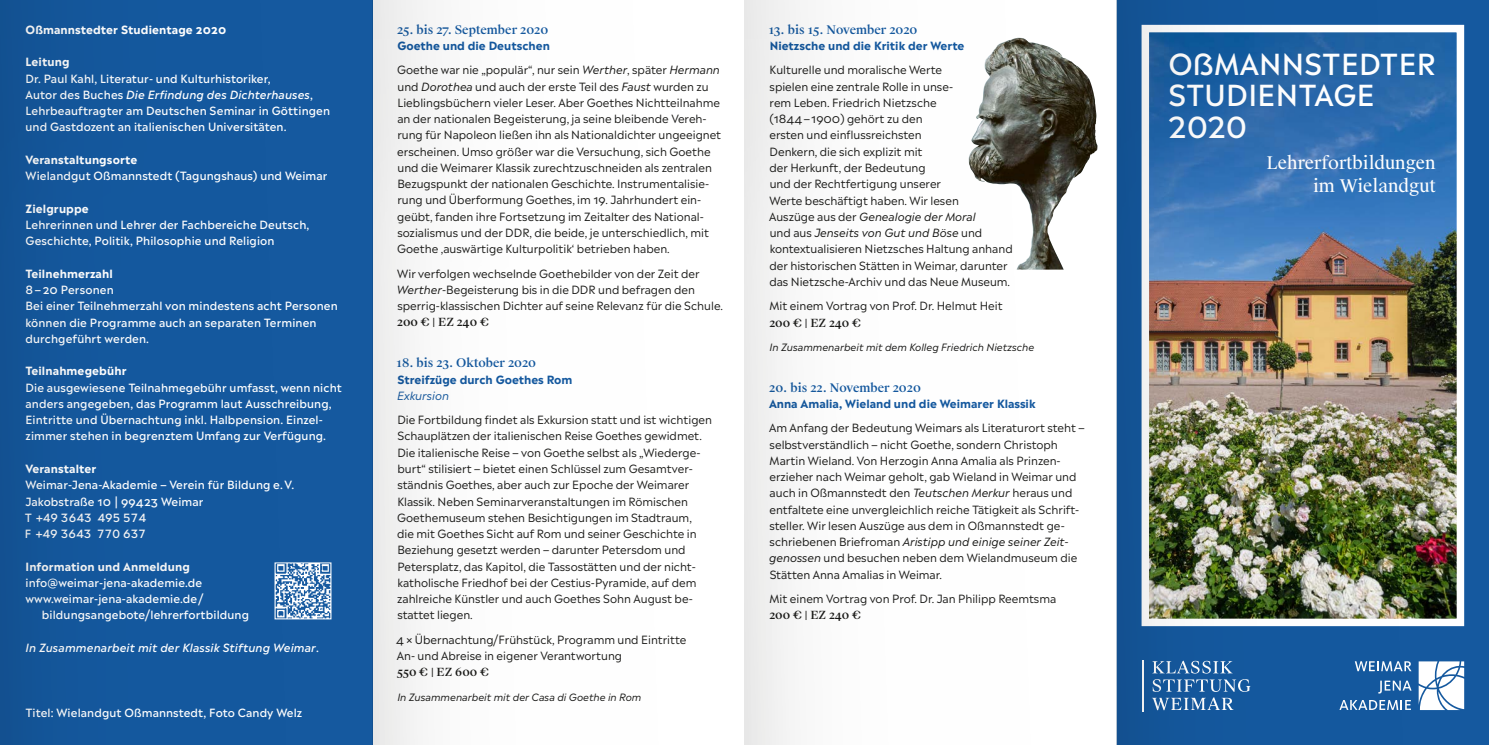
<style>
.page{position:relative;width:1489px;height:745px;background:#fff}
.page>*{position:absolute;margin:0;border:0;box-sizing:border-box;transform-origin:0 0}
.t1{font:500 28.75px/31.2px "Madera";letter-spacing:.01em;color:#fff}
.t2{font:17.5px/22.5px "Suisse Works";color:#fff;text-align:right}
.t3{font:500 11.88px "Suisse Works";color:#15599f}
.t4{font:11.25px/16.2px "Madera";color:#1a1a18}
.t5{font:500 11.25px/16.2px "Madera";letter-spacing:.01em;color:#fff}
.t6{font:700 11.25px "Madera";letter-spacing:.01em;color:#fff}
.t7{font:700 11.25px "Madera";color:#15599f}
.t8{font:italic 500 11.25px "Madera";letter-spacing:.01em;color:#fff}
.t9{font:500 11.25px "Suisse Works";color:#1a1a18}
.t10{font:500 11.25px/16.2px "Madera";letter-spacing:.01em;color:#f6f6f6}
.t11{font:700 11.25px "Madera";letter-spacing:.01em;color:#f6f6f6}
.t12{font:italic 11.25px "Madera";color:#15599f}
.t13{font:italic 10px "Madera";color:#1a1a18}
.s1{font-style:italic}
.s2{font-style:normal}
.s3{font-weight:700;color:#15599f}
</style>
<div class="page">
<div style="left:0;top:0;width:383px;height:744px;background:#14589e"></div>
<div style="left:362px;top:0;width:393px;height:744px;background:#1a1a18;opacity:.1"></div>
<div style="left:734px;top:0;width:393px;height:744px;background:#1a1a18;opacity:.1"></div>
<div style="left:1106px;top:0;width:382px;height:744px;background:#1a1a18;opacity:.1"></div>
<p class="t6" style="left:26px;top:20px;width:202px">Oßmannstedter Studientage 2020</p>
<p class="t6" style="left:26px;top:52px;width:46px">Leitung</p>
<p class="t5" style="left:26px;top:69px;width:306px">Dr. Paul Kahl, Literatur- und Kulturhistoriker,<br>Autor des Buches <span class="s1">Die Erfindung des Dichterhauses</span>, Lehrbeauftragter am Deutschen Seminar in Göttingen und Gastdozent an italienischen Universitäten.</p>
<p class="t6" style="left:26px;top:150px;width:113px">Veranstaltungsorte</p>
<p class="t5" style="left:26px;top:166px;width:303px">Wielandgut Oßmannstedt (Tagungshaus) und Weimar</p>
<p class="t6" style="left:26px;top:198px;width:65px">Zielgruppe</p>
<p class="t5" style="left:26px;top:215px;width:285px">Lehrerinnen und Lehrer der Fachbereiche Deutsch,<br>Geschichte, Politik, Philosophie und Religion</p>
<p class="t6" style="left:26px;top:263px;width:89px">Teilnehmerzahl</p>
<p class="t5" style="left:26px;top:280px;width:314px">8 – 20 Personen<br>Bei einer Teilnehmerzahl von mindestens acht Personen können die Programme auch an separaten Terminen durchgeführt werden.</p>
<p class="t6" style="left:26px;top:361px;width:103px">Teilnahmegebühr</p>
<p class="t5" style="left:26px;top:377px;width:318px">Die ausgewiesene Teilnahmegebühr umfasst, wenn nicht anders angegeben, das Programm laut Ausschreibung, Eintritte und Übernachtung inkl. Halbpension. Einzel&shy;zimmer stehen in begrenztem Umfang zur Verfügung.</p>
<p class="t6" style="left:26px;top:458px;width:72px">Veranstalter</p>
<p class="t5" style="left:26px;top:475px;width:270px">Weimar-Jena-Akademie – Verein für Bildung e.V.<br>Jakobstraße 10 | 99423 Weimar</p>
<p class="t10" style="left:25px;top:507px;width:123px">T +49 3643 495 574<br>F +49 3643 770 637</p>
<p class="t11" style="left:26px;top:556px;width:166px">Information und Anmeldung</p>
<p class="t5" style="left:26px;top:572px;width:178px">info@weimar-jena-akademie.de</p>
<p class="t5" style="left:26px;top:589px;width:179px">www.weimar-jena-akademie.de/</p>
<p class="t5" style="left:42px;top:605px;width:209px">bildungsangebote/lehrerfortbildung</p>
<p class="t8" style="left:26px;top:637px;width:295px">In Zusammenarbeit mit der Klassik Stiftung Weimar<span class="s2">.</span></p>
<p class="t5" style="left:26px;top:702px;width:278px">Titel: Wielandgut Oßmannstedt, Foto Candy Welz</p>
<p class="t3" style="left:397px;top:22px;width:153px">25. bis 27. September 2020</p>
<p class="t4" style="left:397px;top:32px;width:324px;line-height:24.4px"><span class="s3">Goethe und die Deutschen<br></span>Goethe war nie „populär“, nur sein <span class="s1">Werther</span>, später <span class="s1">Hermann</span></p>
<p class="t4" style="left:397px;top:77px;width:325px">und <span class="s1">Dorothea</span> und auch der erste Teil des <span class="s1">Faust</span> wurden zu Lieblingsbüchern vieler Leser. Aber Goethes Nichtteilnahme an der nationalen Begeisterung, ja seine bleibende Vereh&shy;rung für Napoleon ließen ihn als Nationaldichter ungeeignet erscheinen. Umso größer war die Versuchung, sich Goethe und die Weimarer Klassik zurechtzuschneiden als zentralen Bezugspunkt der nationalen Geschichte. Instrumentalisie&shy;rung und Überformung Goethes, im 19. Jahrhundert ein&shy;geübt, fanden ihre Fortsetzung im Zeitalter des National&shy;sozialismus und der DDR, die beide, je unterschiedlich, mit Goethe ‚auswärtige Kulturpolitik‘ betrieben haben.</p>
<p class="t4" style="left:397px;top:264px;width:327px">Wir verfolgen wechselnde Goethebilder von der Zeit der<br><span class="s1">Werther</span>-Begeisterung bis in die DDR und befragen den sperrig-klassischen Dichter auf seine Relevanz für die Schule.</p>
<p class="t9" style="left:397px;top:315px;width:93px">200 € | EZ 240 €</p>
<p class="t3" style="left:396px;top:355px;width:141px">18. bis 23. Oktober 2020</p>
<p class="t7" style="left:397px;top:369px;width:176px">Streifzüge durch Goethes Rom</p>
<p class="t12" style="left:397px;top:385px;width:53px">Exkursion</p>
<p class="t4" style="left:397px;top:410px;width:316px">Die Fortbildung findet als Exkursion statt und ist wichtigen Schauplätzen der italienischen Reise Goethes gewidmet.<br>Die italienische Reise – von Goethe selbst als „Wiederge&shy;burt“ stilisiert – bietet einen Schlüssel zum Gesamtver&shy;ständnis Goethes, aber auch zur Epoche der Weimarer Klassik. Neben Seminarveranstaltungen im Römischen Goethemuseum stehen Besichtigungen im Stadtraum,<br>die mit Goethes Sicht auf Rom und seiner Geschichte in Beziehung gesetzt werden – darunter Petersdom und Petersplatz, das Kapitol, die Tassostätten und der nicht&shy;katholische Friedhof bei der Cestius-Pyramide, auf dem zahlreiche Künstler und auch Goethes Sohn August be&shy;stattet liegen.</p>
<p class="t4" style="left:396px;top:629px;width:292px">4 × Übernachtung/Frühstück, Programm und Eintritte<br>An- und Abreise in eigener Verantwortung</p>
<p class="t9" style="left:397px;top:665px;width:93px">550 € | EZ 600 €</p>
<p class="t13" style="left:397px;top:688px;width:245px">In Zusammenarbeit mit der Casa di Goethe in Rom</p>
<p class="t3" style="left:768px;top:22px;width:150px">13. bis 15. November 2020</p>
<p class="t7" style="left:769px;top:36px;width:196px">Nietzsche und die Kritik der Werte</p>
<p class="t4" style="left:769px;top:60px;width:245px">Kulturelle und moralische Werte<br>spielen eine zentrale Rolle in unse-<br>rem Leben. Friedrich Nietzsche (1844–1900) gehört zu den<br>ersten und einflussreichsten<br>Denkern, die sich explizit mit<br>der Herkunft, der Bedeutung<br>und der Rechtfertigung unserer<br>Werte beschäftigt haben. Wir lesen<br>Auszüge aus der <span class="s1">Genealogie der Moral<br></span>und aus <span class="s1">Jenseits von Gut und Böse</span> und kontextualisieren Nietzsches Haltung anhand der historischen Stätten in Weimar, darunter das Nietzsche-Archiv und das Neue Museum.</p>
<p class="t4" style="left:769px;top:296px;width:234px">Mit einem Vortrag von Prof. Dr. Helmut Heit</p>
<p class="t9" style="left:769px;top:315px;width:93px">200 € | EZ 240 €</p>
<p class="t13" style="left:769px;top:338px;width:266px">In Zusammenarbeit mit dem Kolleg Friedrich Nietzsche</p>
<p class="t3" style="left:769px;top:380px;width:153px">20. bis 22. November 2020</p>
<p class="t7" style="left:769px;top:393px;width:268px">Anna Amalia, Wieland und die Weimarer Klassik</p>
<p class="t4" style="left:769px;top:418px;width:317px">Am Anfang der Bedeutung Weimars als Literaturort steht – selbstverständlich – nicht Goethe, sondern Christoph Martin Wieland. Von Herzogin Anna Amalia als Prinzen&shy;erzieher nach Weimar geholt, gab Wieland in Weimar und auch in Oßmannstedt den <span class="s1">Teutschen Merkur</span> heraus und entfaltete eine unvergleichlich reiche Tätigkeit als Schrift&shy;steller. Wir lesen Auszüge aus dem in Oßmannstedt ge&shy;schriebenen Briefroman <span class="s1">Aristipp und einige seiner Zeit&shy;genossen</span> und besuchen neben dem Wielandmuseum die Stätten Anna Amalias in Weimar.</p>
<p class="t4" style="left:769px;top:589px;width:288px">Mit einem Vortrag von Prof. Dr. Jan Philipp Reemtsma</p>
<p class="t9" style="left:769px;top:608px;width:93px">200 € | EZ 240 €</p>
<h1 class="t1" style="left:1168px;top:45px;width:269px">OßMANNSTEDTER<br>STUDIENTAGE<br>2020</h1>
<h2 class="t2" style="left:1266px;top:152px;width:170px">Lehrerfortbildungen im Wielandgut</h2>
</div>
